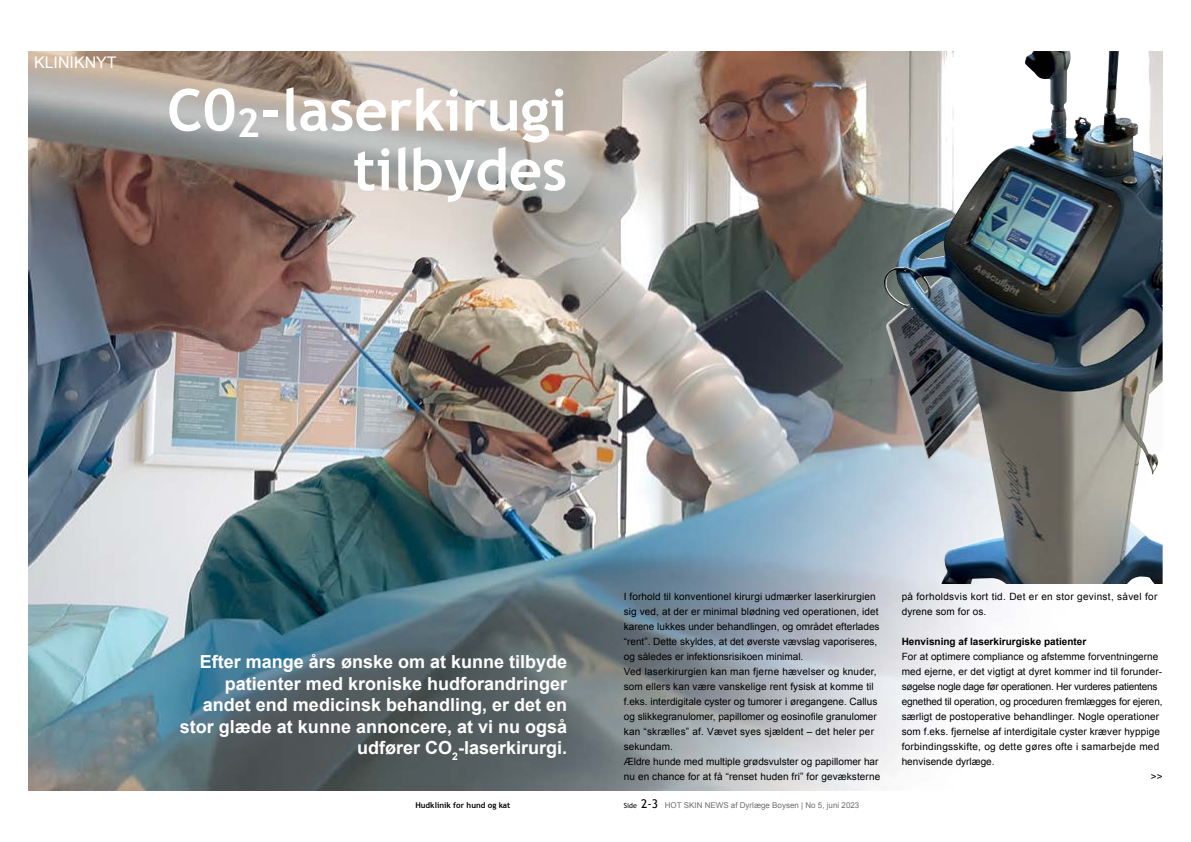
<style>
.page{position:relative;width:1191px;height:842px;background:#fff}
.page>*{position:absolute;margin:0;border:0;box-sizing:border-box;transform-origin:0 0}
.t1{font:700 58px/59.6px "Trebuchet MS";color:#fff;text-align:right}
.t2{font:700 18px/21.6px "Arial";color:#fff;text-align:right}
.t3{font:16px "Arial";color:#fff}
.t4{font:10px/15px "Arial";letter-spacing:.01em;color:#000}
.t5{font:10px/15px "Arial";letter-spacing:.03em;color:#000}
.t6{font:10px "Arial";letter-spacing:-.015em;color:#000}
.t7{font:10px "Arial";letter-spacing:-.025em;color:#000}
.t8{font:700 10px "Arial";color:#000}
.t9{font:8px "Arial";color:#6d6e71}
.t10{font:700 8px "Trebuchet MS";color:#000}
.s1{font-family:"Trebuchet MS";font-size:7px;color:#000}
.s2{font-family:"Trebuchet MS";font-size:12px;color:#000}
</style>
<div class="page">
<img style="left:28px;top:51px;width:981px;height:740px">
<img style="left:883px;top:51px;width:279px;height:533px">
<h3 class="t3" style="left:34px;top:52px;width:84px">KLINIKNYT</h3>
<h1 class="t1" style="left:167px;top:80px;width:401px">C0<sub>2</sub>-laserkirugi tilbydes</h1>
<h2 class="t2" style="left:180px;top:651px;width:389px">Efter mange års ønske om at kunne tilbyde patienter med kroniske hudforandringer andet end medicinsk behandling, er det en stor glæde at kunne annoncere, at vi nu også udfører CO<sub>2</sub>-laserkirurgi.</h2>
<p class="t10" style="left:415px;top:800px;width:96px">Hudklinik for hund og kat</p>
<p class="t4" style="left:624px;top:589px;width:258px">I forhold til konventionel kirurgi udmærker laserkirurgien sig ved, at der er minimal blødning ved operationen, idet karene lukkes under behandlingen, og området efterlades “rent”. Dette skyldes, at det øverste vævslag vaporiseres, og således er infektionsrisikoen minimal.<br>Ved laserkirurgien kan man fjerne hævelser og knuder, som ellers kan være vanskelige rent fysisk at komme til f.eks. interdigitale cyster og tumorer i øregangene. Callus og slikkegranulomer, papillomer og eosinofile granulomer kan “skrælles” af. Vævet syes sjældent – det heler per sekundam.<br>Ældre hunde med multiple grødsvulster og papillomer har nu en chance for at få “renset huden fri” for gevæksterne</p>
<p class="t5" style="left:901px;top:589px;width:257px">på forholdsvis kort tid. Det er en stor gevinst, såvel for dyrene som for os.</p>
<p class="t8" style="left:901px;top:635px;width:186px">Henvisning af laserkirurgiske patienter</p>
<p class="t4" style="left:901px;top:649px;width:258px">For at optimere compliance og afstemme forventningerne</p>
<p class="t4" style="left:901px;top:664px;width:262px">med ejerne, er det vigtigt at dyret kommer ind til forunder-</p>
<p class="t7" style="left:901px;top:680px;width:257px">søgelse nogle dage før operationen. Her vurderes patientens</p>
<p class="t6" style="left:901px;top:695px;width:262px">egnethed til operation, og proceduren fremlægges for ejeren,</p>
<p class="t4" style="left:901px;top:709px;width:259px">særligt de postoperative behandlinger. Nogle operationer</p>
<p class="t4" style="left:901px;top:724px;width:260px">som f.eks. fjernelse af interdigitale cyster kræver hyppige</p>
<p class="t4" style="left:901px;top:739px;width:259px">forbindingsskifte, og dette gøres ofte i samarbejde med</p>
<p class="t4" style="left:901px;top:754px;width:94px">henvisende dyrlæge.</p>
<p class="t4" style="left:1151px;top:769px;width:13px">&gt;&gt;</p>
<p class="t9" style="left:624px;top:800px;width:237px"><span class="s1">Side</span> <span class="s2">2-3</span> HOT SKIN NEWS af Dyrlæge Boysen | No 5, juni 2023</p>
</div>
